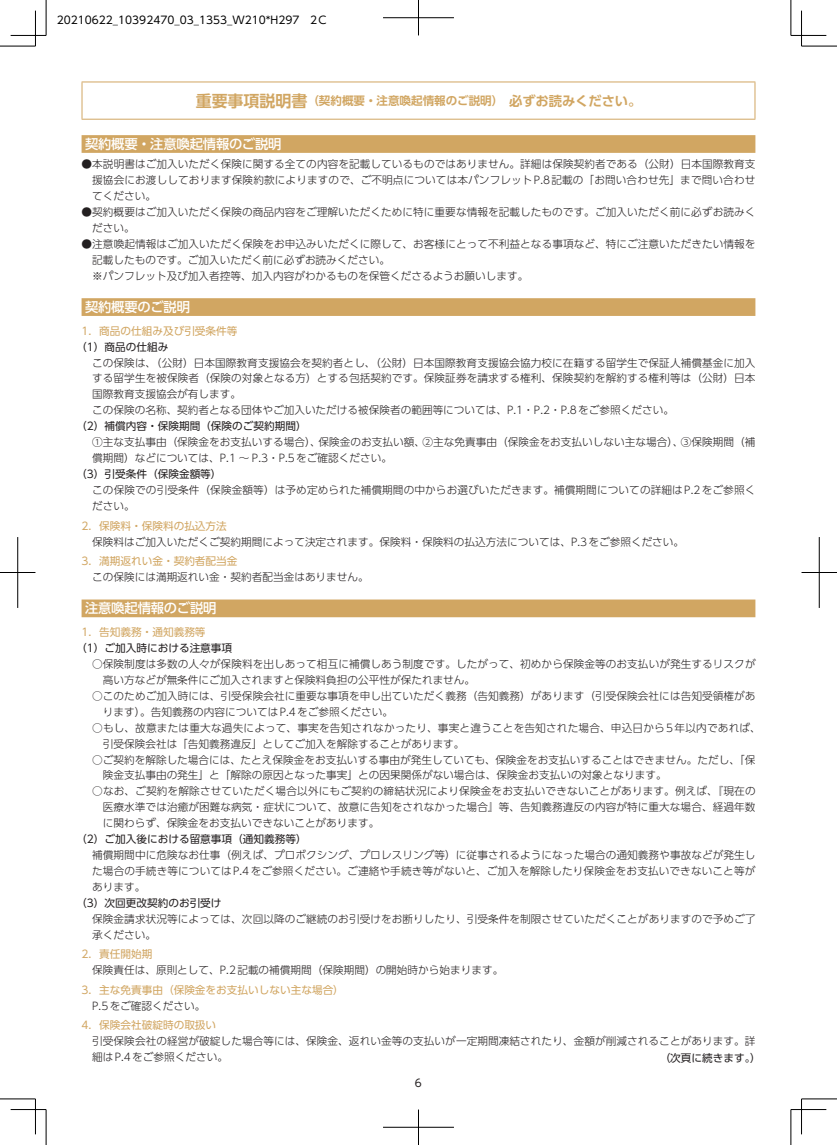
<style>
.page{position:relative;width:837px;height:1145px;background:#fff}
.page>*{position:absolute;margin:0;border:0;box-sizing:border-box;transform-origin:0 0}
.t1{font:500 13.25px "UD Shin Go Pr 6 N";letter-spacing:-.01em;color:#fff}
.t2{font:700 11.5px "UD Shin Go Pr 6 N De";color:#d1a662}
.t3{font:300 10.62px/16px "UD Shin Go Pr 6 N";letter-spacing:.005em;color:#231f20}
.t4{font:10.62px "UD Shin Go Pr 6 N";color:#231f20}
.t5{font:10.62px "UD Shin Go Pr 6 N";color:#d1a662}
.t6{font:10.62px "UD Shin Go Pr 6 N";color:#000}
.s1{font-size:16px}
.s2{font-size:13.25px}
</style>
<div class="page">
<div style="left:81px;top:135px;width:674px;height:18px;background:#d1a662"></div>
<div style="left:81px;top:298px;width:674px;height:18px;background:#d1a662"></div>
<div style="left:81px;top:599px;width:674px;height:18px;background:#d1a662"></div>
<hr style="left:81px;top:82px;width:1px;height:37px;background:#d1a662">
<hr style="left:81px;top:81px;width:674px;height:1px;background:#d1a662">
<hr style="left:754px;top:82px;width:1px;height:37px;background:#d1a662">
<hr style="left:81px;top:119px;width:674px;height:1px;background:#d1a662">
<hr style="left:0;top:46px;width:35px;height:1px;background:#000">
<hr style="left:801px;top:46px;width:35px;height:1px;background:#000">
<hr style="left:0;top:1098px;width:35px;height:1px;background:#000">
<hr style="left:801px;top:1098px;width:35px;height:1px;background:#000">
<hr style="left:46px;top:0;width:1px;height:35px;background:#000">
<hr style="left:46px;top:1109px;width:1px;height:35px;background:#000">
<hr style="left:790px;top:0;width:1px;height:35px;background:#000">
<hr style="left:790px;top:1109px;width:1px;height:35px;background:#000">
<hr style="left:11px;top:35px;width:35px;height:1px;background:#000">
<hr style="left:790px;top:35px;width:36px;height:1px;background:#000">
<hr style="left:11px;top:1109px;width:35px;height:1px;background:#000">
<hr style="left:790px;top:1109px;width:36px;height:1px;background:#000">
<hr style="left:35px;top:11px;width:1px;height:35px;background:#000">
<hr style="left:35px;top:1098px;width:1px;height:36px;background:#000">
<hr style="left:801px;top:11px;width:1px;height:35px;background:#000">
<hr style="left:801px;top:1098px;width:1px;height:36px;background:#000">
<hr style="left:383px;top:18px;width:71px;height:1px;background:#000">
<hr style="left:418px;top:0;width:1px;height:35px;background:#000">
<hr style="left:383px;top:1127px;width:71px;height:1px;background:#000">
<hr style="left:418px;top:1109px;width:1px;height:35px;background:#000">
<hr style="left:0;top:572px;width:35px;height:1px;background:#000">
<hr style="left:18px;top:537px;width:1px;height:71px;background:#000">
<hr style="left:801px;top:572px;width:35px;height:1px;background:#000">
<hr style="left:818px;top:537px;width:1px;height:71px;background:#000">
<p class="t6" style="left:57px;top:11px;width:272px">20210622_10392470_03_1353_W210*H297　2Ｃ</p>
<p class="t2" style="left:196px;top:91px;width:447px"><span class="s1">重要事項説明書</span>（契約概要・注意喚起情報のご説明）　<span class="s2">必ずお読みください。</span></p>
<p class="t1" style="left:85px;top:133px;width:198px">契約概要・注意喚起情報のご説明</p>
<p class="t3" style="left:92px;top:156px;width:664px;text-align:justify;text-indent:-11px">●本説明書はご加入いただく保険に関する全ての内容を記載しているものではありません。詳細は保険契約者である（公財）日本国際教育支援協会にお渡ししております保険約款によりますので、ご不明点については本パンフレットP.8記載の「お問い合わせ先」まで問い合わせてください。</p>
<p class="t3" style="left:92px;top:203px;width:664px;text-indent:-11px">●契約概要はご加入いただく保険の商品内容をご理解いただくために特に重要な情報を記載したものです。ご加入いただく前に必ずお読みください。</p>
<p class="t3" style="left:92px;top:235px;width:664px;text-indent:-11px">●注意喚起情報はご加入いただく保険をお申込みいただくに際して、お客様にとって不利益となる事項など、特にご注意いただきたい情報を記載したものです。ご加入いただく前に必ずお読みください。<br>※パンフレット及び加入者控等、加入内容がわかるものを保管くださるようお願いします。</p>
<p class="t1" style="left:85px;top:296px;width:106px">契約概要のご説明</p>
<p class="t5" style="left:81px;top:322px;width:157px">1．商品の仕組み及び引受条件等</p>
<p class="t4" style="left:76px;top:338px;width:94px">（1）商品の仕組み</p>
<p class="t3" style="left:92px;top:354px;width:664px">この保険は、（公財）日本国際教育支援協会を契約者とし、（公財）日本国際教育支援協会協力校に在籍する留学生で保証人補償基金に加入する留学生を被保険者（保険の対象となる方）とする包括契約です。保険証券を請求する権利、保険契約を解約する権利等は（公財）日本国際教育支援協会が有します。<br>この保険の名称、契約者となる団体やご加入いただける被保険者の範囲等については、P.1・P.2・P.8をご参照ください。</p>
<p class="t4" style="left:76px;top:417px;width:232px">（2）補償内容・保険期間（保険のご契約期間）</p>
<p class="t3" style="left:92px;top:434px;width:664px">①主な支払事由（保険金をお支払いする場合）、保険金のお支払い額、②主な免責事由（保険金をお支払いしない主な場合）、③保険期間（補償期間）などについては、P.1 ～ P.3・P.5をご確認ください。</p>
<p class="t4" style="left:76px;top:465px;width:147px">（3）引受条件（保険金額等）</p>
<p class="t3" style="left:92px;top:481px;width:664px">この保険での引受条件（保険金額等）は予め定められた補償期間の中からお選びいただきます。補償期間についての詳細はP.2をご参照ください。</p>
<p class="t5" style="left:81px;top:517px;width:147px">2．保険料・保険料の払込方法</p>
<p class="t3" style="left:92px;top:533px;width:593px">保険料はご加入いただくご契約期間によって決定されます。保険料・保険料の払込方法については、P.3をご参照ください。</p>
<p class="t5" style="left:81px;top:552px;width:157px">3．満期返れい金・契約者配当金</p>
<p class="t3" style="left:92px;top:568px;width:278px">この保険には満期返れい金・契約者配当金はありません。</p>
<p class="t1" style="left:85px;top:597px;width:133px">注意喚起情報のご説明</p>
<p class="t5" style="left:81px;top:623px;width:125px">1．告知義務・通知義務等</p>
<p class="t4" style="left:76px;top:639px;width:157px">（1）ご加入時における注意事項</p>
<p class="t3" style="left:103px;top:655px;width:654px;text-indent:-11px">○保険制度は多数の人々が保険料を出しあって相互に補償しあう制度です。したがって、初めから保険金等のお支払いが発生するリスクが高い方などが無条件にご加入されますと保険料負担の公平性が保たれません。</p>
<p class="t3" style="left:103px;top:687px;width:654px;text-indent:-11px">○このためご加入時には、引受保険会社に重要な事項を申し出ていただく義務（告知義務）があります（引受保険会社には告知受領権があります）。告知義務の内容についてはP.4をご参照ください。</p>
<p class="t3" style="left:103px;top:719px;width:659px;text-indent:-11px">○もし、故意または重大な過失によって、事実を告知されなかったり、事実と違うことを告知された場合、申込日から5年以内であれば、引受保険会社は「告知義務違反」としてご加入を解除することがあります。</p>
<p class="t3" style="left:103px;top:751px;width:653px;text-indent:-11px">○ご契約を解除した場合には、たとえ保険金をお支払いする事由が発生していても、保険金をお支払いすることはできません。ただし、「保険金支払事由の発生」と「解除の原因となった事実」との因果関係がない場合は、保険金お支払いの対象となります。</p>
<p class="t3" style="left:103px;top:783px;width:654px;text-align:justify;text-indent:-11px">○なお、ご契約を解除させていただく場合以外にもご契約の締結状況により保険金をお支払いできないことがあります。例えば、『現在の医療水準では治癒が困難な病気・症状について、故意に告知をされなかった場合』等、告知義務違反の内容が特に重大な場合、経過年数に関わらず、保険金をお支払いできないことがあります。</p>
<p class="t4" style="left:76px;top:830px;width:232px">（2）ご加入後における留意事項（通知義務等）</p>
<p class="t3" style="left:92px;top:846px;width:664px;text-align:justify">補償期間中に危険なお仕事（例えば、プロボクシング、プロレスリング等）に従事されるようになった場合の通知義務や事故などが発生した場合の手続き等についてはP.4をご参照ください。ご連絡や手続き等がないと、ご加入を解除したり保険金をお支払いできないこと等があります。</p>
<p class="t4" style="left:76px;top:894px;width:147px">（3）次回更改契約のお引受け</p>
<p class="t3" style="left:92px;top:910px;width:664px">保険金請求状況等によっては、次回以降のご継続のお引受けをお断りしたり、引受条件を制限させていただくことがありますので予めご了承ください。</p>
<p class="t5" style="left:81px;top:945px;width:72px">2．責任開始期</p>
<p class="t3" style="left:92px;top:962px;width:412px">保険責任は、原則として、P.2記載の補償期間（保険期間）の開始時から始まります。</p>
<p class="t5" style="left:81px;top:981px;width:264px">3．主な免責事由（保険金をお支払いしない主な場合）</p>
<p class="t3" style="left:92px;top:997px;width:115px">P.5をご確認ください。</p>
<p class="t5" style="left:81px;top:1016px;width:136px">4．保険会社破綻時の取扱い</p>
<p class="t3" style="left:92px;top:1032px;width:664px">引受保険会社の経営が破綻した場合等には、保険金、返れい金等の支払いが一定期間凍結されたり、金額が削減されることがあります。詳細はP.4をご参照ください。</p>
<p class="t4" style="left:659px;top:1049px;width:102px">（次頁に続きます。）</p>
<p class="t4" style="left:415px;top:1073px;width:9px">6</p>
</div>
